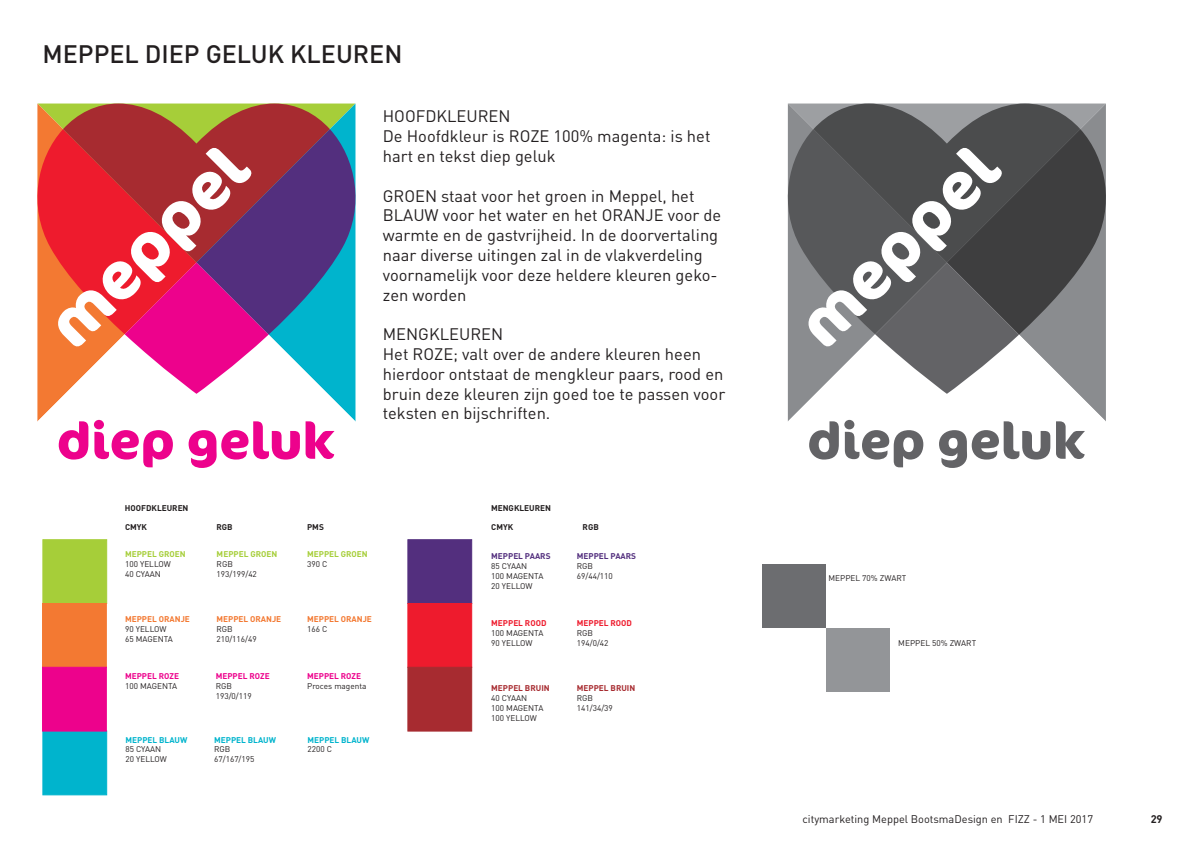
<style>
.page{position:relative;width:1191px;height:842px;background:#fff}
.page>*{position:absolute;margin:0;border:0;box-sizing:border-box;transform-origin:0 0}
.t1{font:500 25px "DIN";color:#231f20}
.t2{font:16.5px/19.8px "DIN";color:#231f20}
.t3{font:11px "DIN";color:#231f20}
.t4{font:700 11px "DIN";color:#231f20}
.t5{font:8.2px/9.9px "DIN";color:#231f20}
.t6{font:700 8.2px "DIN";color:#231f20}
.t7{font:700 8.2px "DIN";color:#f37932}
.t8{font:700 8.2px "DIN";color:#a6ce39}
.t9{font:700 8.2px "DIN";color:#00b4cd}
.t10{font:700 8.2px "DIN";color:#ed028c}
.t11{font:700 8.2px "DIN";color:#532f7e}
.t12{font:700 8.2px "DIN";color:#a72b30}
.t13{font:700 8.2px "DIN";color:#ee1b2d}
</style>
<div class="page">
<div style="left:42px;top:539px;width:65px;height:65px;background:#a6ce39;border:1px solid #a6ce39"></div>
<div style="left:407px;top:539px;width:65px;height:65px;background:#532f7e;border:1px solid #532f7e"></div>
<div style="left:762px;top:564px;width:63px;height:64px;background:#6c6d70"></div>
<div style="left:42px;top:603px;width:65px;height:65px;background:#f37932;border:1px solid #f37932"></div>
<div style="left:407px;top:603px;width:65px;height:65px;background:#ee1b2d;border:1px solid #ee1b2d"></div>
<div style="left:825px;top:628px;width:64px;height:63px;background:#939598"></div>
<div style="left:42px;top:730px;width:65px;height:65px;background:#00b4cd;border:1px solid #00b4cd"></div>
<div style="left:42px;top:667px;width:65px;height:64px;background:#ed028c;border:1px solid #ed028c"></div>
<div style="left:407px;top:667px;width:65px;height:64px;background:#a72b30;border:1px solid #a72b30"></div>
<svg style="left:37px;top:394px;width:318px;height:27px"></svg>
<svg style="left:63px;top:104px;width:267px;height:25px;background:#a66b33"></svg>
<svg style="left:59px;top:420px;width:275px;height:48px"></svg>
<svg style="left:37px;top:129px;width:318px;height:265px"></svg>
<svg style="left:788px;top:394px;width:318px;height:27px"></svg>
<svg style="left:813px;top:104px;width:267px;height:25px;background:#6b6c6e"></svg>
<svg style="left:809px;top:420px;width:275px;height:48px"></svg>
<svg style="left:788px;top:129px;width:318px;height:265px"></svg>
<h1 class="t1" style="left:43px;top:38px;width:361px">MEPPEL DIEP GELUK KLEUREN</h1>
<p class="t2" style="left:383px;top:106px;width:329px">HOOFDKLEUREN<br>De Hoofdkleur is ROZE 100% magenta: is het hart en tekst diep geluk</p>
<p class="t2" style="left:383px;top:185px;width:340px">GROEN staat voor het groen in Meppel, het BLAUW voor het water en het ORANJE voor de warmte en de gastvrijheid. In de doorvertaling naar diverse uitingen zal in de vlakverdeling voornamelijk voor deze heldere kleuren geko&shy;zen worden</p>
<p class="t2" style="left:383px;top:324px;width:344px">MENGKLEUREN<br>Het ROZE; valt over de andere kleuren heen hierdoor ontstaat de mengkleur paars, rood en bruin deze kleuren zijn goed toe te passen voor teksten en bijschriften.</p>
<p class="t6" style="left:125px;top:502px;width:65px">HOOFDKLEUREN</p>
<p class="t6" style="left:491px;top:502px;width:61px">MENGKLEUREN</p>
<p class="t6" style="left:216px;top:521px;width:18px">RGB</p>
<p class="t6" style="left:582px;top:521px;width:18px">RGB</p>
<p class="t8" style="left:217px;top:549px;width:62px">MEPPEL GROEN</p>
<p class="t5" style="left:217px;top:559px;width:42px">RGB<br>193/199/42</p>
<p class="t6" style="left:125px;top:521px;width:24px">CMYK</p>
<p class="t6" style="left:307px;top:521px;width:18px">PMS</p>
<p class="t6" style="left:491px;top:521px;width:24px">CMYK</p>
<p class="t8" style="left:125px;top:549px;width:62px">MEPPEL GROEN</p>
<p class="t5" style="left:125px;top:559px;width:47px">100 YELLOW<br>40 CYAAN</p>
<p class="t8" style="left:307px;top:549px;width:62px">MEPPEL GROEN</p>
<p class="t5" style="left:307px;top:559px;width:22px">390 C</p>
<p class="t11" style="left:491px;top:551px;width:61px">MEPPEL PAARS</p>
<p class="t5" style="left:491px;top:561px;width:54px">85 CYAAN<br>100 MAGENTA<br>20 YELLOW</p>
<p class="t11" style="left:577px;top:551px;width:61px">MEPPEL PAARS</p>
<p class="t5" style="left:577px;top:561px;width:38px">RGB<br>69/44/110</p>
<p class="t5" style="left:828px;top:573px;width:79px">MEPPEL 70% ZWART</p>
<p class="t7" style="left:125px;top:613px;width:66px">MEPPEL ORANJE</p>
<p class="t5" style="left:125px;top:623px;width:49px">90 YELLOW<br>65 MAGENTA</p>
<p class="t7" style="left:216px;top:613px;width:66px">MEPPEL ORANJE</p>
<p class="t5" style="left:216px;top:623px;width:42px">RGB<br>210/116/49</p>
<p class="t7" style="left:307px;top:613px;width:66px">MEPPEL ORANJE</p>
<p class="t5" style="left:307px;top:623px;width:22px">166 C</p>
<p class="t13" style="left:491px;top:618px;width:57px">MEPPEL ROOD</p>
<p class="t5" style="left:491px;top:628px;width:54px">100 MAGENTA<br>90 YELLOW</p>
<p class="t13" style="left:577px;top:618px;width:57px">MEPPEL ROOD</p>
<p class="t5" style="left:577px;top:628px;width:33px">RGB<br>194/0/42</p>
<p class="t5" style="left:898px;top:638px;width:79px">MEPPEL 50% ZWART</p>
<p class="t10" style="left:125px;top:670px;width:55px">MEPPEL ROZE</p>
<p class="t5" style="left:125px;top:681px;width:54px">100 MAGENTA</p>
<p class="t10" style="left:216px;top:670px;width:55px">MEPPEL ROZE</p>
<p class="t5" style="left:216px;top:681px;width:38px">RGB<br>193/0/119</p>
<p class="t12" style="left:491px;top:682px;width:60px">MEPPEL BRUIN</p>
<p class="t10" style="left:307px;top:670px;width:55px">MEPPEL ROZE</p>
<p class="t5" style="left:307px;top:681px;width:61px">Proces magenta</p>
<p class="t5" style="left:491px;top:693px;width:54px">40 CYAAN<br>100 MAGENTA<br>100 YELLOW</p>
<p class="t12" style="left:577px;top:682px;width:60px">MEPPEL BRUIN</p>
<p class="t5" style="left:577px;top:693px;width:38px">RGB<br>141/34/39</p>
<p class="t9" style="left:125px;top:734px;width:63px">MEPPEL BLAUW</p>
<p class="t5" style="left:125px;top:744px;width:43px">85 CYAAN<br>20 YELLOW</p>
<p class="t9" style="left:214px;top:734px;width:63px">MEPPEL BLAUW</p>
<p class="t5" style="left:214px;top:744px;width:42px">RGB<br>67/167/195</p>
<p class="t9" style="left:307px;top:734px;width:63px">MEPPEL BLAUW</p>
<p class="t5" style="left:307px;top:744px;width:26px">2200 C</p>
<p class="t3" style="left:802px;top:812px;width:292px">citymarketing Meppel BootsmaDesign en FIZZ - 1 MEI 2017</p>
<p class="t4" style="left:1150px;top:812px;width:13px">29</p>
</div>
